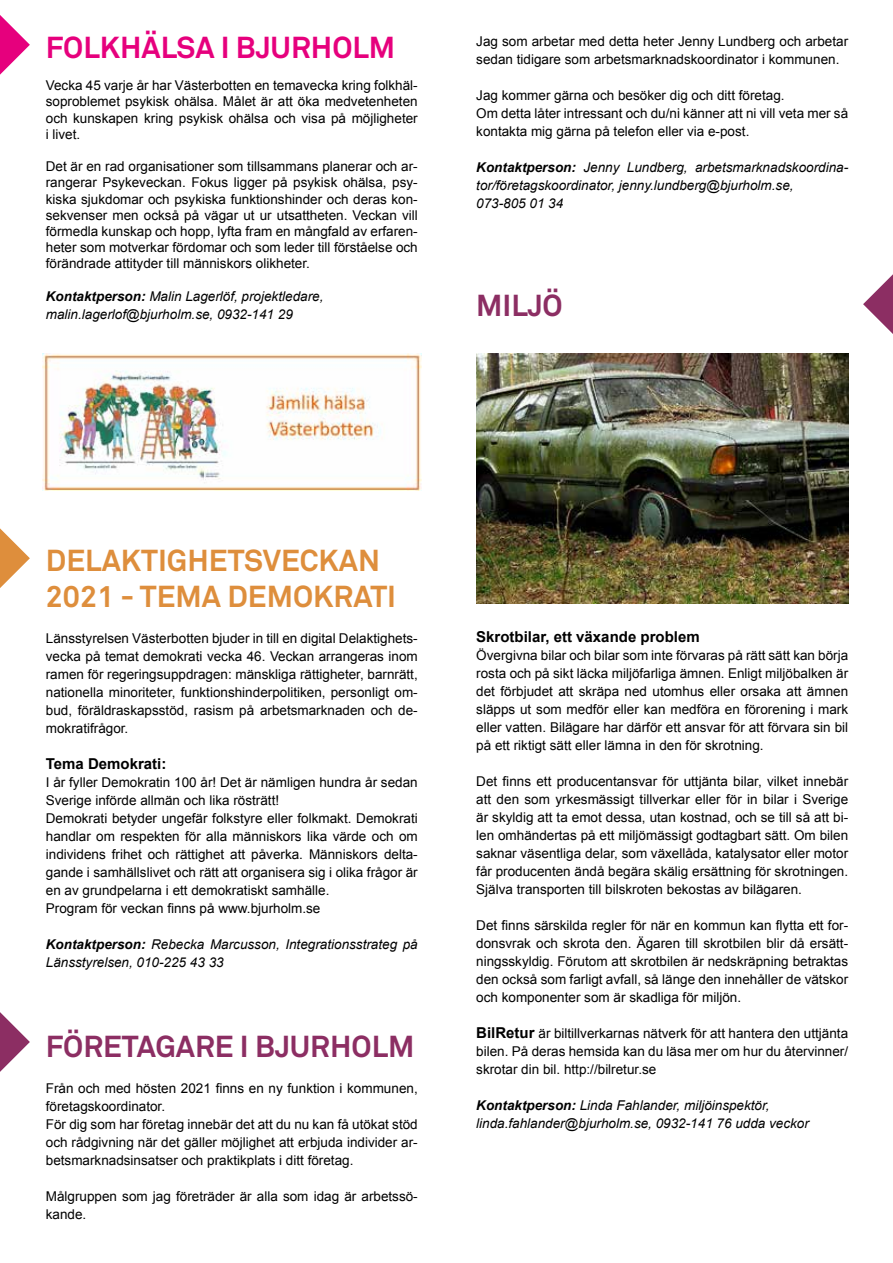
<style>
.page{position:relative;width:893px;height:1263px;background:#fff}
.page>*{position:absolute;margin:0;border:0;box-sizing:border-box;transform-origin:0 0}
.t1{font:700 30px/36px "Akkurat";color:#de8e3c}
.t2{font:700 30px "Akkurat";color:#8c2e63}
.t3{font:700 30px "Akkurat";color:#e6007d}
.t4{font:700 15px "Arial";color:#000}
.t5{font:13.5px/18px "Arial";color:#000;text-align:justify}
.t6{font:italic 13.5px/18px "Arial";color:#000}
.s1{font-weight:700}
.s2{font-weight:700;font-size:15px}
</style>
<div class="page">
<svg style="left:0;top:15px;width:30px;height:60px"></svg>
<img style="left:42px;top:354px;width:380px;height:136px">
<svg style="left:0;top:528px;width:30px;height:60px"></svg>
<svg style="left:0;top:1012px;width:30px;height:60px"></svg>
<svg style="left:863px;top:274px;width:30px;height:60px"></svg>
<img style="left:476px;top:353px;width:372px;height:251px">
<h1 class="t3" style="left:46px;top:28px;width:351px">FOLKHÄLSA I BJURHOLM</h1>
<p class="t5" style="left:46px;top:78px;width:373px;line-height:16.2px">Vecka 45 varje år har Västerbotten en temavecka kring folkhäl&shy;soproblemet psykisk ohälsa. Målet är att öka medvetenheten och kunskapen kring psykisk ohälsa och visa på möjligheter i livet.</p>
<p class="t5" style="left:46px;top:159px;width:373px;line-height:16.2px">Det är en rad organisationer som tillsammans planerar och ar&shy;rangerar Psykeveckan. Fokus ligger på psykisk ohälsa, psy&shy;kiska sjukdomar och psykiska funktionshinder och deras kon&shy;sekvenser men också på vägar ut ur utsattheten. Veckan vill förmedla kunskap och hopp, lyfta fram en mångfald av erfaren&shy;heter som motverkar fördomar och som leder till förståelse och förändrade attityder till människors olikheter.</p>
<p class="t6" style="left:46px;top:287px;width:279px"><span class="s1">Kontaktperson:</span> Malin Lagerlöf, projektledare, malin.lagerlof@bjurholm.se, 0932-141 29</p>
<p class="t5" style="left:476px;top:32px;width:373px">Jag som arbetar med detta heter Jenny Lundberg och arbetar sedan tidigare som arbetsmarknadskoordinator i kommunen.</p>
<p class="t5" style="left:476px;top:86px;width:373px;text-align:left">Jag kommer gärna och besöker dig och ditt företag.<br>Om detta låter intressant och du/ni känner att ni vill veta mer så kontakta mig gärna på telefon eller via e-post.</p>
<p class="t6" style="left:476px;top:158px;width:373px"><span class="s1">Kontaktperson:</span> Jenny Lundberg, arbetsmarknadskoordina&shy;tor/företagskoordinator, jenny.lundberg@bjurholm.se,<br>073-805 01 34</p>
<h1 class="t2" style="left:476px;top:286px;width:88px">MILJÖ</h1>
<h1 class="t1" style="left:46px;top:542px;width:352px">DELAKTIGHETSVECKAN<br>2021 - TEMA DEMOKRATI</h1>
<p class="t5" style="left:46px;top:629px;width:373px">Länsstyrelsen Västerbotten bjuder in till en digital Delaktighets&shy;vecka på temat demokrati vecka 46. Veckan arrangeras inom ramen för regeringsuppdragen: mänskliga rättigheter, barnrätt, nationella minoriteter, funktionshinderpolitiken, personligt om&shy;bud, föräldraskapsstöd, rasism på arbetsmarknaden och de&shy;mokratifrågor.</p>
<p class="t4" style="left:46px;top:754px;width:122px">Tema Demokrati:</p>
<p class="t5" style="left:46px;top:773px;width:373px;text-align:left">I år fyller Demokratin 100 år! Det är nämligen hundra år sedan Sverige införde allmän och lika rösträtt!<br>Demokrati betyder ungefär folkstyre eller folkmakt. Demokrati handlar om respekten för alla människors lika värde och om individens frihet och rättighet att påverka. Människors delta&shy;gande i samhällslivet och rätt att organisera sig i olika frågor är en av grundpelarna i ett demokratiskt samhälle.<br>Program för veckan finns på www.bjurholm.se</p>
<p class="t6" style="left:46px;top:935px;width:373px"><span class="s1">Kontaktperson:</span> Rebecka Marcusson, Integrationsstrateg på<br>Länsstyrelsen, 010-225 43 33</p>
<h1 class="t2" style="left:46px;top:1027px;width:370px">FÖRETAGARE I BJURHOLM</h1>
<p class="t5" style="left:46px;top:1079px;width:373px;text-align:left">Från och med hösten 2021 finns en ny funktion i kommunen, företagskoordinator.<br>För dig som har företag innebär det att du nu kan få utökat stöd och rådgivning när det gäller möjlighet att erbjuda individer ar&shy;betsmarknadsinsatser och praktikplats i ditt företag.</p>
<p class="t5" style="left:46px;top:1187px;width:373px">Målgruppen som jag företräder är alla som idag är arbetssö&shy;kande.</p>
<p class="t4" style="left:476px;top:627px;width:225px">Skrotbilar, ett växande problem</p>
<p class="t5" style="left:476px;top:646px;width:373px">Övergivna bilar och bilar som inte förvaras på rätt sätt kan börja rosta och på sikt läcka miljöfarliga ämnen. Enligt miljöbalken är det förbjudet att skräpa ned utomhus eller orsaka att ämnen släpps ut som medför eller kan medföra en förorening i mark eller vatten. Bilägare har därför ett ansvar för att förvara sin bil på ett riktigt sätt eller lämna in den för skrotning.</p>
<p class="t5" style="left:476px;top:772px;width:373px">Det finns ett producentansvar för uttjänta bilar, vilket innebär att den som yrkesmässigt tillverkar eller för in bilar i Sverige är skyldig att ta emot dessa, utan kostnad, och se till så att bi&shy;len omhändertas på ett miljömässigt godtagbart sätt. Om bilen saknar väsentliga delar, som växellåda, katalysator eller motor får producenten ändå begära skälig ersättning för skrotningen.<br>Själva transporten till bilskroten bekostas av bilägaren.</p>
<p class="t5" style="left:476px;top:916px;width:373px">Det finns särskilda regler för när en kommun kan flytta ett for&shy;donsvrak och skrota den. Ägaren till skrotbilen blir då ersätt&shy;ningsskyldig. Förutom att skrotbilen är nedskräpning betraktas den också som farligt avfall, så länge den innehåller de vätskor och komponenter som är skadliga för miljön.</p>
<p class="t5" style="left:476px;top:1024px;width:373px"><span class="s2">BilRetur</span> är biltillverkarnas nätverk för att hantera den uttjänta bilen. På deras hemsida kan du läsa mer om hur du återvinner/ skrotar din bil. http://bilretur.se</p>
<p class="t6" style="left:476px;top:1096px;width:334px"><span class="s1">Kontaktperson:</span> Linda Fahlander, miljöinspektör, linda.fahlander@bjurholm.se, 0932-141 76 udda veckor</p>
</div>
